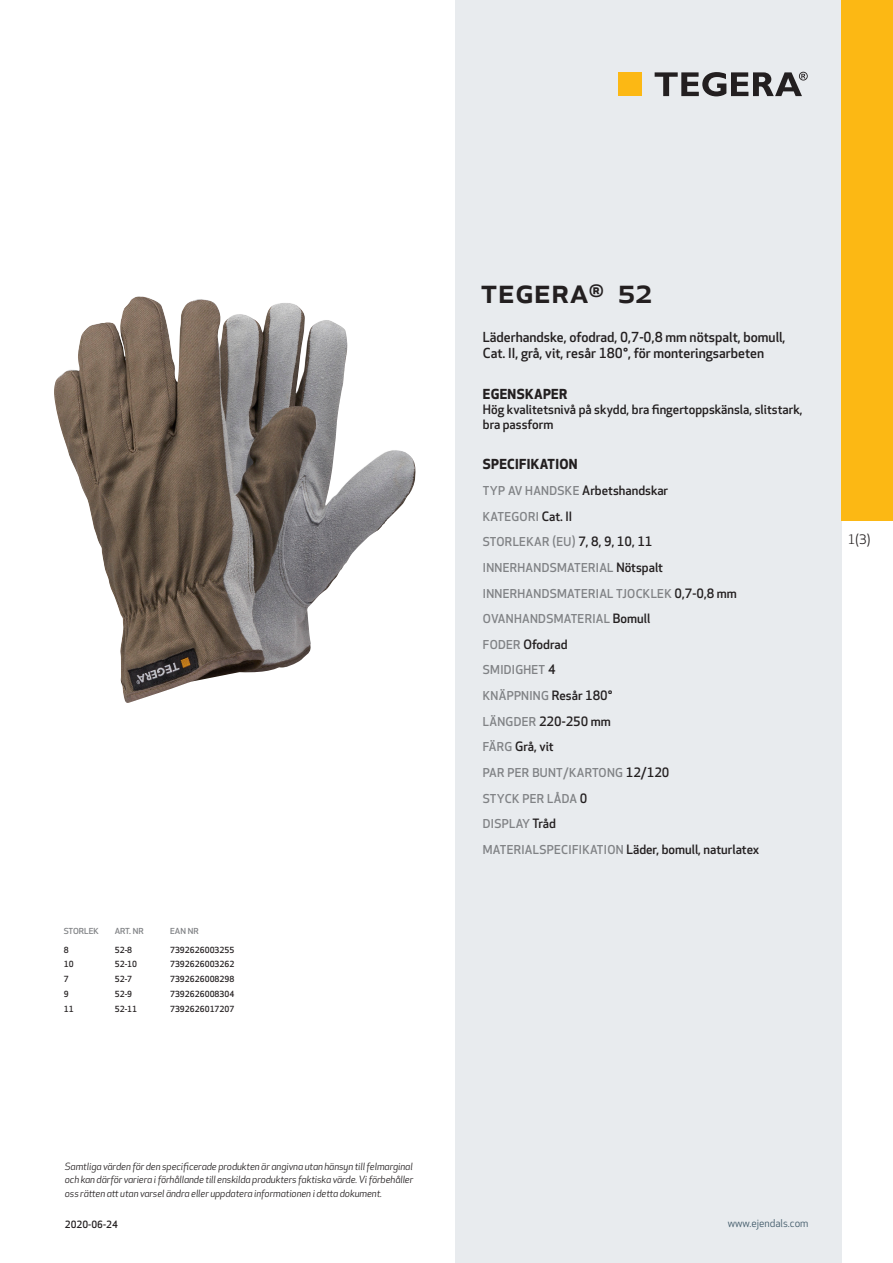
<style>
.page{position:relative;width:893px;height:1263px;background:#fff}
.page>*{position:absolute;margin:0;border:0;box-sizing:border-box;transform-origin:0 0}
.prodname{font:500 34.5px "Apex New";color:#231f20}
.Funktion_body{font:500 13.5px/16.5px "Apex New";color:#231f20}
.Funktion_body-2{font:700 13.5px "Apex New";letter-spacing:.025em;color:#231f20}
.t1{font:12.75px "Apex New";color:#231f20}
.Funktion_body-3{font:500 12.6px/15px "Apex New";color:#231f20}
.Funktion_body-4{font:500 12px "Apex New";letter-spacing:.025em;color:#808285}
.t2{font:10.5px "Apex New";color:#405968}
.t3{font:italic 9.75px/13.5px "Apex New";letter-spacing:-.01em;color:#231f20;text-align:justify}
.Sidfot_datum{font:500 9.75px "Apex New";color:#231f20}
.ArticleTable_body{font:500 8.25px "Apex New";color:#231f20}
.ArticeTable_header{font:500 8.1px "Apex New";color:#808285;scale:1.06 1}
.s1{font-size:12px;color:#808285}
.s2{font-size:12.6px;color:#231f20}
</style>
<div class="page">
<div style="left:455px;top:0;width:387px;height:1263px;background:#e8ebee"></div>
<div style="left:842px;top:0;width:51px;height:520px;background:#fcb814"></div>
<img style="left:54px;top:298px;width:362px;height:405px">
<div style="left:618px;top:72px;width:24px;height:24px;background:#fcb814"></div>
<svg style="left:655px;top:72px;width:153px;height:24px"></svg>
<p class="ArticeTable_header" style="left:64px;top:925px;width:35px">STORLEK</p>
<p class="ArticeTable_header" style="left:115px;top:925px;width:29px">ART. NR</p>
<p class="ArticeTable_header" style="left:170px;top:925px;width:28px">EAN NR</p>
<p class="ArticleTable_body" style="left:64px;top:944px;width:6px">8</p>
<p class="ArticleTable_body" style="left:115px;top:944px;width:19px">52-8</p>
<p class="ArticleTable_body" style="left:170px;top:944px;width:66px">7392626003255</p>
<p class="ArticleTable_body" style="left:64px;top:959px;width:11px">10</p>
<p class="ArticleTable_body" style="left:115px;top:959px;width:24px">52-10</p>
<p class="ArticleTable_body" style="left:170px;top:959px;width:66px">7392626003262</p>
<p class="ArticleTable_body" style="left:64px;top:973px;width:6px">7</p>
<p class="ArticleTable_body" style="left:115px;top:973px;width:19px">52-7</p>
<p class="ArticleTable_body" style="left:170px;top:973px;width:66px">7392626008298</p>
<p class="ArticleTable_body" style="left:64px;top:988px;width:6px">9</p>
<p class="ArticleTable_body" style="left:115px;top:988px;width:19px">52-9</p>
<p class="ArticleTable_body" style="left:170px;top:988px;width:66px">7392626008304</p>
<p class="ArticleTable_body" style="left:64px;top:1003px;width:11px">11</p>
<p class="ArticleTable_body" style="left:115px;top:1003px;width:24px">52-11</p>
<p class="ArticleTable_body" style="left:170px;top:1003px;width:66px">7392626017207</p>
<p class="t3" style="left:65px;top:1159px;width:350px">Samtliga värden för den specificerade produkten är angivna utan hänsyn till felmarginal och kan därför variera i förhållande till enskilda produkters faktiska värde. Vi förbehåller oss rätten att utan varsel ändra eller uppdatera informationen i detta dokument.</p>
<p class="Sidfot_datum" style="left:65px;top:1218px;width:54px">2020-06-24</p>
<p class="prodname" style="left:480px;top:267px;width:174px">TEGERA<sup>®</sup> 52</p>
<p class="Funktion_body" style="left:483px;top:328px;width:304px">Läderhandske, ofodrad, 0,7-0,8 mm nötspalt, bomull,<br>Cat. II, grå, vit, resår 180°, för monteringsarbeten</p>
<p class="Funktion_body-2" style="left:483px;top:384px;width:86px">EGENSKAPER</p>
<p class="Funktion_body-3" style="left:483px;top:401px;width:321px">Hög kvalitetsnivå på skydd, bra fingertoppskänsla, slitstark, bra passform</p>
<p class="Funktion_body-2" style="left:483px;top:455px;width:96px">SPECIFIKATION</p>
<p class="Funktion_body-3" style="left:483px;top:483px;width:187px"><span class="s1">TYP AV HANDSKE</span> Arbetshandskar</p>
<p class="Funktion_body-4" style="left:483px;top:508px;width:91px">KATEGORI <span class="s2">Cat. II</span></p>
<p class="Funktion_body-4" style="left:483px;top:534px;width:171px">STORLEKAR (EU) <span class="s2">7, 8, 9, 10, 11</span></p>
<p class="Funktion_body-4" style="left:483px;top:559px;width:182px">INNERHANDSMATERIAL <span class="s2">Nötspalt</span></p>
<p class="Funktion_body-4" style="left:483px;top:585px;width:256px">INNERHANDSMATERIAL TJOCKLEK <span class="s2">0,7-0,8 mm</span></p>
<p class="Funktion_body-4" style="left:483px;top:611px;width:169px">OVANHANDSMATERIAL <span class="s2">Bomull</span></p>
<p class="Funktion_body-3" style="left:483px;top:636px;width:86px"><span class="s1">FODER</span> Ofodrad</p>
<p class="Funktion_body-4" style="left:483px;top:662px;width:74px">SMIDIGHET <span class="s2">4</span></p>
<p class="Funktion_body-4" style="left:483px;top:688px;width:131px">KNÄPPNING <span class="s2">Resår 180°</span></p>
<p class="Funktion_body-3" style="left:483px;top:713px;width:130px"><span class="s1">LÄNGDER</span> 220-250 mm</p>
<p class="Funktion_body-3" style="left:483px;top:739px;width:72px"><span class="s1">FÄRG</span> Grå, vit</p>
<p class="Funktion_body-4" style="left:483px;top:764px;width:188px">PAR PER BUNT/KARTONG <span class="s2">12/120</span></p>
<p class="Funktion_body-4" style="left:483px;top:790px;width:106px">STYCK PER LÅDA <span class="s2">0</span></p>
<p class="Funktion_body-4" style="left:483px;top:816px;width:75px">DISPLAY <span class="s2">Tråd</span></p>
<p class="Funktion_body-3" style="left:483px;top:841px;width:278px"><span class="s1">MATERIALSPECIFIKATION</span> Läder, bomull, naturlatex</p>
<p class="t1" style="left:848px;top:531px;width:24px">1(3)</p>
<p class="t2" style="left:728px;top:1217px;width:82px">www.ejendals.com</p>
</div>
